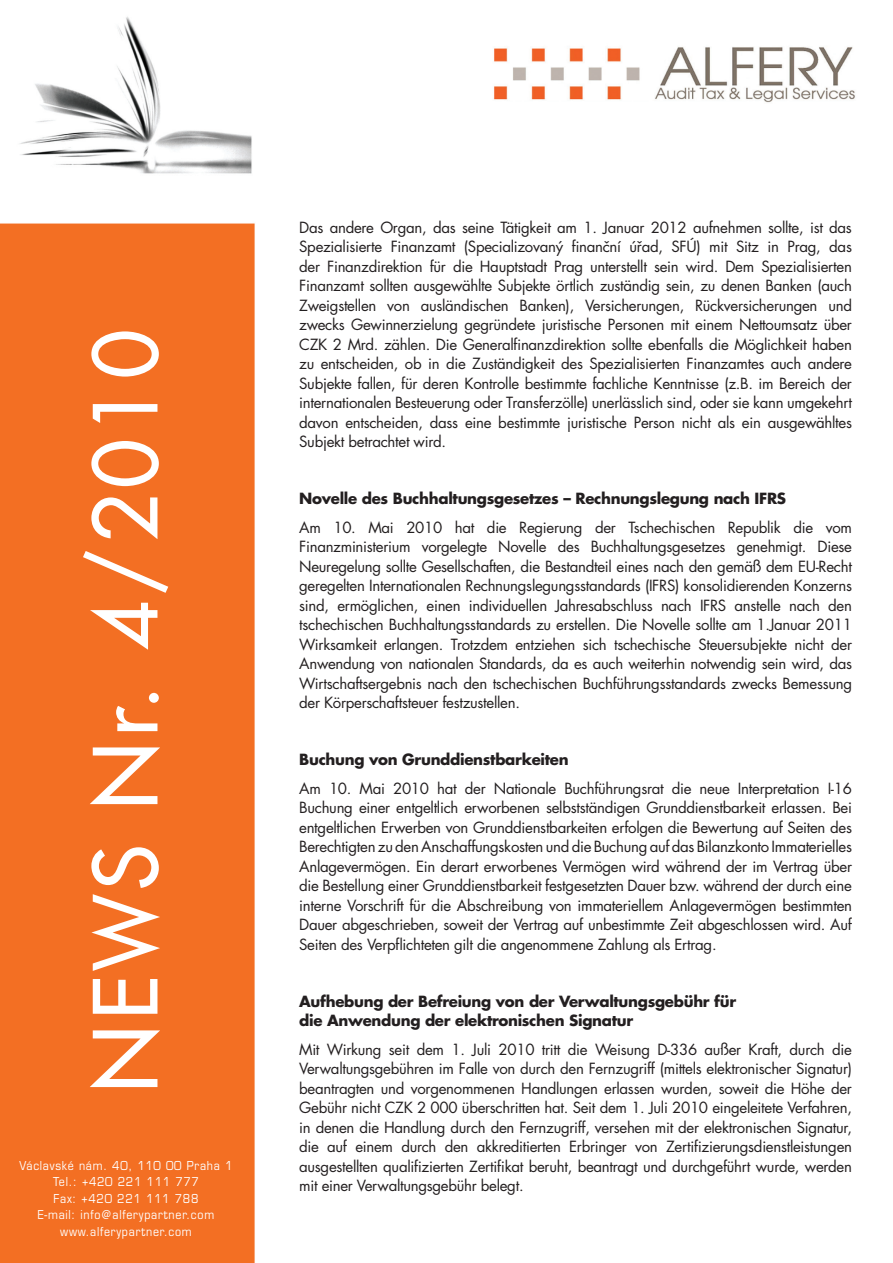
<style>
.page{position:relative;width:893px;height:1263px;background:#fff}
.page>*{position:absolute;margin:0;border:0;box-sizing:border-box;transform-origin:0 0}
.t1{font:15px/19.5px "Futura CE";letter-spacing:-.02em;color:#231f20;text-align:justify}
.t2{font:700 15px/19.5px "Futura CE";letter-spacing:-.02em;color:#231f20}
.t3{font:12px/16.5px "Eurostile CE";letter-spacing:.07em;color:#fff;text-align:center;scale:.89 1}
</style>
<div class="page">
<img style="left:0;top:16px;width:855px;height:1247px">
<img style="left:83px;top:331px;width:85px;height:756px">
<p class="t3" style="left:20px;top:1157px;width:241px">Václavské nám. 40, 110 00 Praha 1<br>Tel.: +420 221 111 777<br>Fax: +420 221 111 788<br>E-mail: info@alferypartner.com www.alferypartner.com</p>
<p class="t1" style="left:299px;top:218px;width:554px">Das andere Organ, das seine Tätigkeit am 1. Januar 2012 aufnehmen sollte, ist das Spezialisierte Finanzamt (Specializovaný finanční úřad, SFÚ) mit Sitz in Prag, das der Finanzdirektion für die Hauptstadt Prag unterstellt sein wird. Dem Spezialisierten Finanzamt sollten ausgewählte Subjekte örtlich zuständig sein, zu denen Banken (auch Zweigstellen von ausländischen Banken), Versicherungen, Rückversicherungen und zwecks Gewinnerzielung gegründete juristische Personen mit einem Nettoumsatz über CZK 2 Mrd. zählen. Die Generalfinanzdirektion sollte ebenfalls die Möglichkeit haben zu entscheiden, ob in die Zuständigkeit des Spezialisierten Finanzamtes auch andere Subjekte fallen, für deren Kontrolle bestimmte fachliche Kenntnisse (z.B. im Bereich der internationalen Besteuerung oder Transferzölle) unerlässlich sind, oder sie kann umgekehrt davon entscheiden, dass eine bestimmte juristische Person nicht als ein ausgewähltes Subjekt betrachtet wird.</p>
<p class="t2" style="left:299px;top:489px;width:488px">Novelle des Buchhaltungsgesetzes – Rechnungslegung nach IFRS</p>
<p class="t1" style="left:299px;top:518px;width:554px">Am 10. Mai 2010 hat die Regierung der Tschechischen Republik die vom Finanzministerium vorgelegte Novelle des Buchhaltungsgesetzes genehmigt. Diese Neuregelung sollte Gesellschaften, die Bestandteil eines nach den gemäß dem EU-Recht geregelten Internationalen Rechnungslegungsstandards (IFRS) konsolidierenden Konzerns sind, ermöglichen, einen individuellen Jahresabschluss nach IFRS anstelle nach den tschechischen Buchhaltungsstandards zu erstellen. Die Novelle sollte am 1.Januar 2011<br>Wirksamkeit erlangen. Trotzdem entziehen sich tschechische Steuersubjekte nicht der Anwendung von nationalen Standards, da es auch weiterhin notwendig sein wird, das Wirtschaftsergebnis nach den tschechischen Buchführungsstandards zwecks Bemessung der Körperschaftsteuer festzustellen.</p>
<p class="t2" style="left:299px;top:750px;width:271px">Buchung von Grunddienstbarkeiten</p>
<p class="t1" style="left:299px;top:779px;width:554px">Am 10. Mai 2010 hat der Nationale Buchführungsrat die neue Interpretation I-16<br>Buchung einer entgeltlich erworbenen selbstständigen Grunddienstbarkeit erlassen. Bei entgeltlichen Erwerben von Grunddienstbarkeiten erfolgen die Bewertung auf Seiten des Berechtigten zu den Anschaffungskosten und die Buchung auf das Bilanzkonto Immaterielles Anlagevermögen. Ein derart erworbenes Vermögen wird während der im Vertrag über die Bestellung einer Grunddienstbarkeit festgesetzten Dauer bzw. während der durch eine interne Vorschrift für die Abschreibung von immateriellem Anlagevermögen bestimmten Dauer abgeschrieben, soweit der Vertrag auf unbestimmte Zeit abgeschlossen wird. Auf Seiten des Verpflichteten gilt die angenommene Zahlung als Ertrag.</p>
<p class="t2" style="left:299px;top:991px;width:438px">Aufhebung der Befreiung von der Verwaltungsgebühr für die Anwendung der elektronischen Signatur</p>
<p class="t1" style="left:299px;top:1040px;width:554px">Mit Wirkung seit dem 1. Juli 2010 tritt die Weisung D-336 außer Kraft, durch die Verwaltungsgebühren im Falle von durch den Fernzugriff (mittels elektronischer Signatur) beantragten und vorgenommenen Handlungen erlassen wurden, soweit die Höhe der Gebühr nicht CZK 2 000 überschritten hat. Seit dem 1. Juli 2010 eingeleitete Verfahren, in denen die Handlung durch den Fernzugriff, versehen mit der elektronischen Signatur, die auf einem durch den akkreditierten Erbringer von Zertifizierungsdienstleistungen ausgestellten qualifizierten Zertifikat beruht, beantragt und durchgeführt wurde, werden mit einer Verwaltungsgebühr belegt.</p>
</div>
